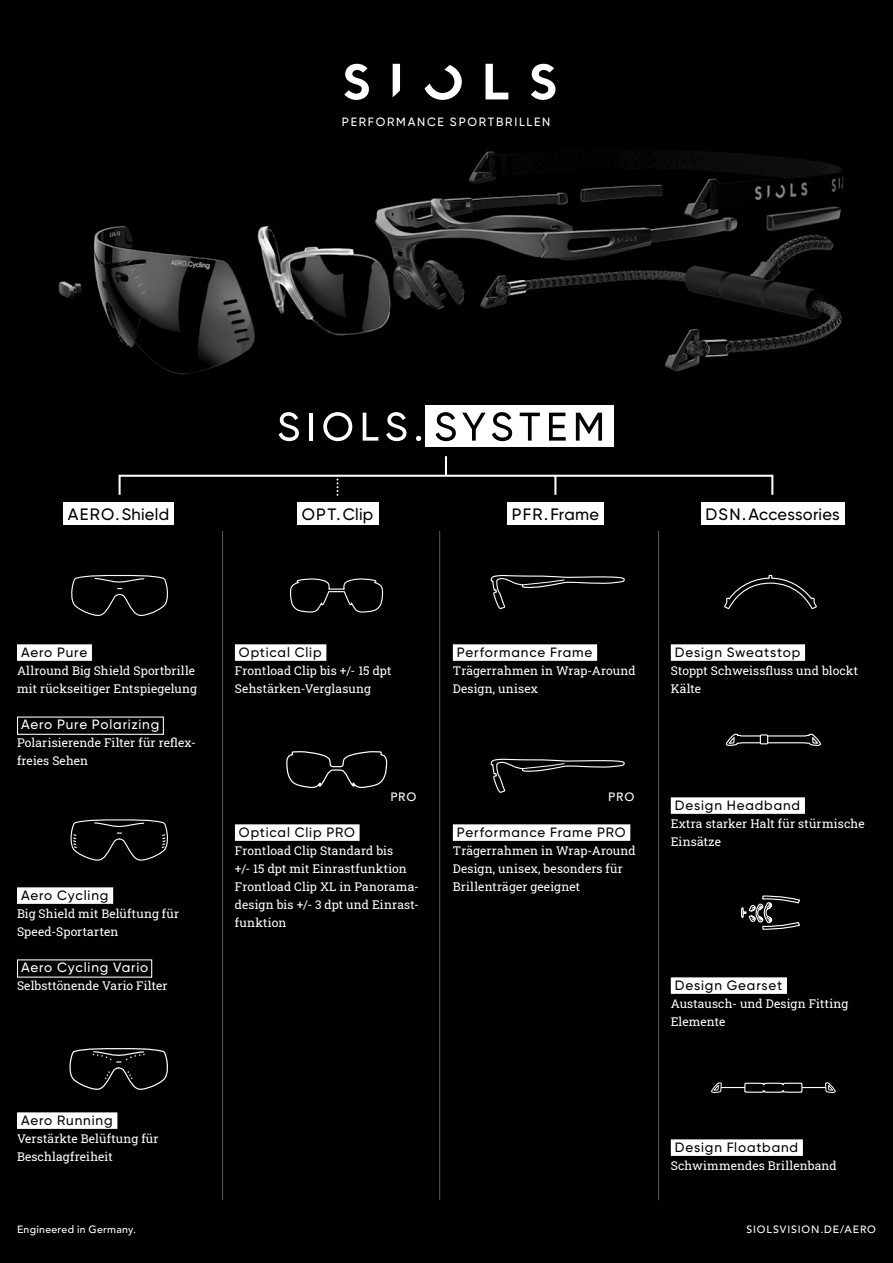
<style>
.page{position:relative;width:893px;height:1263px;background:#000}
.page>*{position:absolute;margin:0;border:0;box-sizing:border-box;transform-origin:0 0}
.t1{font:500 16.5px "Gilroy";letter-spacing:.015em;color:#000}
.t2{font:500 13.5px "Gilroy";letter-spacing:.065em;color:#000}
.t3{font:500 13.5px "Gilroy";letter-spacing:.06em;color:#fff}
.t4{font:12px/18px "Roboto Slab";letter-spacing:.01em;color:#fff}
.t5{font:500 12px "Gilroy";letter-spacing:.145em;color:#fff}
.t6{font:500 12px "Avenir LT Pro";letter-spacing:.07em;color:#fff}
.t7{font:500 10.5px "Avenir LT Pro";letter-spacing:.03em;color:#fff}
.t8{font:500 10.5px "Avenir LT Pro";letter-spacing:.08em;color:#fff}
</style>
<div class="page">
<div style="left:297px;top:502px;width:81px;height:23px;background:#fff"></div>
<hr style="left:222px;top:531px;width:1px;height:669px;background:#58595b">
<hr style="left:658px;top:531px;width:1px;height:669px;background:#58595b">
<hr style="left:439px;top:531px;width:1px;height:669px;background:#58595b">
<div style="left:507px;top:502px;width:97px;height:23px;background:#fff"></div>
<img style="left:58px;top:63px;width:786px;height:312px">
<svg style="left:70px;top:819px;width:98px;height:42px"></svg>
<svg style="left:69px;top:1048px;width:99px;height:42px"></svg>
<svg style="left:290px;top:578px;width:94px;height:35px"></svg>
<div style="left:235px;top:644px;width:91px;height:17px;background:#fff"></div>
<div style="left:453px;top:644px;width:144px;height:17px;background:#fff"></div>
<div style="left:671px;top:644px;width:134px;height:17px;background:#fff"></div>
<div style="left:671px;top:797px;width:134px;height:17px;background:#fff"></div>
<div style="left:671px;top:977px;width:116px;height:17px;background:#fff"></div>
<div style="left:671px;top:1139px;width:132px;height:17px;background:#fff"></div>
<div style="left:453px;top:824px;width:177px;height:17px;background:#fff"></div>
<div style="left:235px;top:824px;width:125px;height:17px;background:#fff"></div>
<svg style="left:286px;top:751px;width:102px;height:38px"></svg>
<svg style="left:490px;top:575px;width:135px;height:35px"></svg>
<svg style="left:490px;top:758px;width:135px;height:35px"></svg>
<div style="left:63px;top:502px;width:111px;height:23px;background:#fff"></div>
<div style="left:701px;top:502px;width:144px;height:23px;background:#fff"></div>
<svg style="left:71px;top:574px;width:97px;height:42px"></svg>
<div style="left:17px;top:644px;width:75px;height:17px;background:#fff"></div>
<div style="left:17px;top:887px;width:96px;height:17px;background:#fff"></div>
<div style="left:17px;top:1112px;width:100px;height:17px;background:#fff"></div>
<div style="left:425px;top:405px;width:189px;height:42px;background:#fff"></div>
<svg style="left:279px;top:412px;width:20px;height:29px"></svg>
<hr style="left:309px;top:413px;width:4px;height:28px;background:#fff">
<svg style="left:323px;top:412px;width:29px;height:29px"></svg>
<svg style="left:363px;top:413px;width:15px;height:28px"></svg>
<svg style="left:386px;top:412px;width:20px;height:29px"></svg>
<svg style="left:416px;top:436px;width:5px;height:5px"></svg>
<svg style="left:436px;top:412px;width:20px;height:29px"></svg>
<svg style="left:462px;top:413px;width:24px;height:28px"></svg>
<svg style="left:492px;top:412px;width:20px;height:29px"></svg>
<svg style="left:520px;top:413px;width:20px;height:28px"></svg>
<svg style="left:549px;top:413px;width:17px;height:28px"></svg>
<svg style="left:576px;top:413px;width:26px;height:28px"></svg>
<svg style="left:118px;top:474px;width:656px;height:22px"></svg>
<hr style="left:445px;top:456px;width:2px;height:20px;background:#fff">
<div style="left:17px;top:716px;width:147px;height:19px;border:1px solid #fff"></div>
<svg style="left:726px;top:734px;width:95px;height:12px"></svg>
<div style="left:760px;top:734px;width:8px;height:10px;border:1px solid #fff"></div>
<svg style="left:724px;top:574px;width:93px;height:36px"></svg>
<svg style="left:741px;top:895px;width:59px;height:35px"></svg>
<svg style="left:711px;top:1082px;width:125px;height:11px"></svg>
<svg style="left:344px;top:64px;width:211px;height:36px"></svg>
<p class="t5" style="left:342px;top:114px;width:210px">PERFORMANCE SPORTBRILLEN</p>
<h1 class="t1" style="left:68px;top:504px;width:103px">AERO.Shield</h1>
<h1 class="t1" style="left:705px;top:504px;width:136px">DSN. Accessories</h1>
<h1 class="t1" style="left:302px;top:504px;width:73px">OPT. Clip</h1>
<h1 class="t1" style="left:512px;top:504px;width:89px">PFR.Frame</h1>
<p class="t2" style="left:21px;top:644px;width:68px">Aero Pure</p>
<p class="t4" style="left:17px;top:661px;width:182px">Allround Big Shield Sportbrille mit rückseitiger Entspiegelung</p>
<p class="t3" style="left:21px;top:716px;width:140px">Aero Pure Polarizing</p>
<p class="t4" style="left:17px;top:733px;width:180px">Polarisierende Filter für reflex&shy;freies Sehen</p>
<p class="t2" style="left:21px;top:887px;width:89px">Aero Cycling</p>
<p class="t4" style="left:17px;top:904px;width:164px">Big Shield mit Belüftung für<br>Speed-Sportarten</p>
<p class="t3" style="left:21px;top:959px;width:129px">Aero Cycling Vario</p>
<p class="t4" style="left:17px;top:976px;width:152px">Selbsttönende Vario Filter</p>
<p class="t2" style="left:21px;top:1112px;width:93px">Aero Running</p>
<p class="t4" style="left:17px;top:1129px;width:143px">Verstärkte Belüftung für<br>Beschlagfreiheit</p>
<p class="t2" style="left:239px;top:644px;width:84px">Optical Clip</p>
<p class="t4" style="left:235px;top:661px;width:158px">Frontload Clip bis +/- 15 dpt<br>Sehstärken-Verglasung</p>
<p class="t2" style="left:457px;top:644px;width:137px">Performance Frame</p>
<p class="t4" style="left:453px;top:661px;width:184px">Trägerrahmen in Wrap-Around<br>Design, unisex</p>
<p class="t2" style="left:675px;top:644px;width:127px">Design Sweatstop</p>
<p class="t4" style="left:671px;top:661px;width:189px">Stoppt Schweissfluss und blockt<br>Kälte</p>
<p class="t6" style="left:390px;top:789px;width:28px">PRO</p>
<p class="t6" style="left:608px;top:789px;width:28px">PRO</p>
<p class="t2" style="left:239px;top:824px;width:117px">Optical Clip PRO</p>
<p class="t4" style="left:235px;top:841px;width:186px">Frontload Clip Standard bis<br>+/- 15 dpt mit Einrastfunktion<br>Frontload Clip XL in Panorama&shy;design bis +/- 3 dpt und Einrast&shy;funktion</p>
<p class="t2" style="left:457px;top:824px;width:170px">Performance Frame PRO</p>
<p class="t4" style="left:453px;top:841px;width:184px">Trägerrahmen in Wrap-Around<br>Design, unisex, besonders für<br>Brillenträger geeignet</p>
<p class="t2" style="left:675px;top:797px;width:127px">Design Headband</p>
<p class="t4" style="left:671px;top:814px;width:195px">Extra starker Halt für stürmische<br>Einsätze</p>
<p class="t2" style="left:675px;top:977px;width:109px">Design Gearset</p>
<p class="t4" style="left:671px;top:994px;width:179px">Austausch- und Design Fitting<br>Elemente</p>
<p class="t2" style="left:675px;top:1139px;width:125px">Design Floatband</p>
<p class="t4" style="left:671px;top:1156px;width:167px">Schwimmendes Brillenband</p>
<p class="t7" style="left:17px;top:1223px;width:121px">Engineered in Germany.</p>
<p class="t8" style="left:746px;top:1223px;width:131px">SIOLSVISION.DE/AERO</p>
</div>
